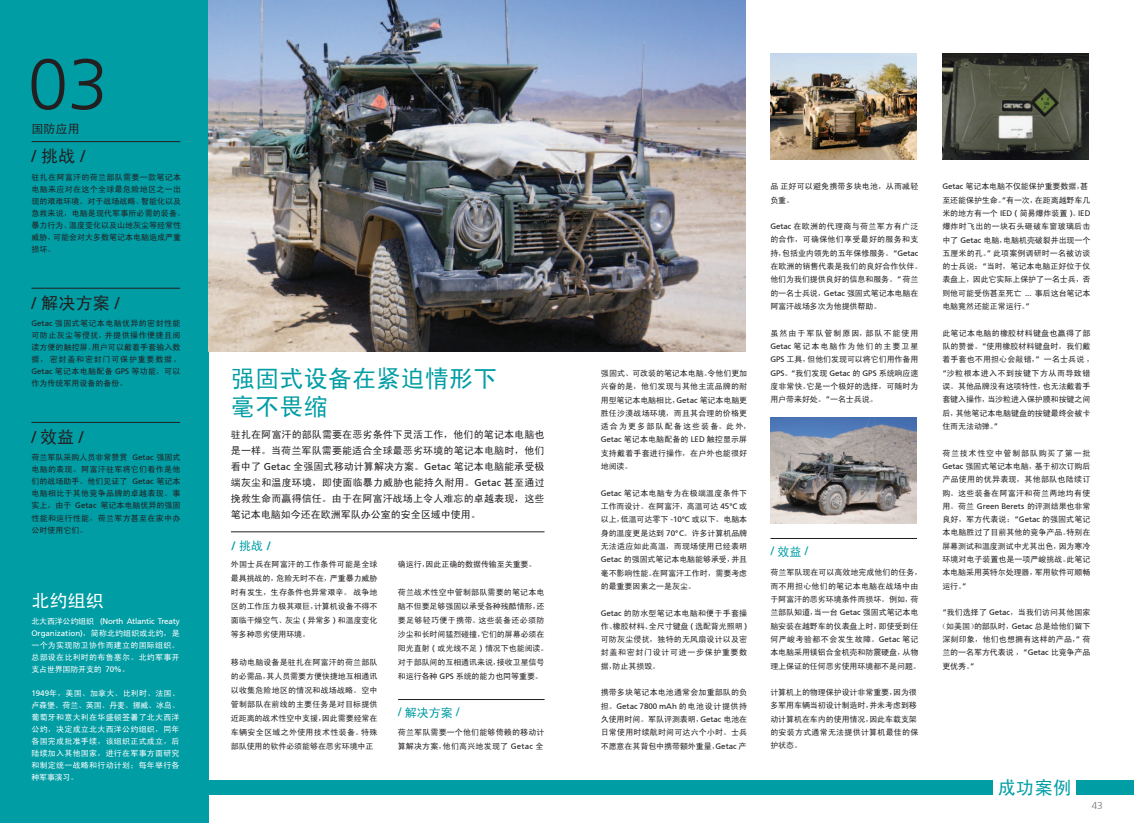
<style>
.page{position:relative;width:1134px;height:823px;background:#fff}
.page>*{position:absolute;margin:0;border:0;box-sizing:border-box;transform-origin:0 0}
.t1{font:300 72px "Frutiger 45";color:#231f20}
.t2{font:24px/28px "Sim Hei";letter-spacing:.01em;color:#009da5}
.t3{font:18px "Sim Hei";color:#009da5}
.t4{font:18px "Sim Hei";color:#fff}
.t5{font:17px "Frutiger 55 Roman";color:#231f20}
.t6{font:17px "Sim Hei";color:#231f20}
.t7{font:12px "Sim Hei";color:#009da5}
.t8{font:700 12px "Frutiger";color:#009da5}
.t9{font:12px "Frutiger";color:#009da5}
.t10{font:12px "Sim Hei";color:#231f20}
.t11{font:10px/16px "Sim Hei";color:#231f20;text-align:justify}
.t12{font:300 10px "Frutiger 45";color:#6c6d70}
.t13{font:8px/13.3px "Sim Hei";color:#231f20;text-align:justify}
.t14{font:8px/13.3px "Sim Hei";letter-spacing:.02em;color:#231f20}
.t15{font:8px/12px "Sim Hei";letter-spacing:.03em;color:#fff;text-align:justify}
.t16{font:8px/12px "Frutiger 55 Roman";letter-spacing:-.025em;color:#fff}
.t17{font:8px "Frutiger 55 Roman";letter-spacing:-.01em;color:#231f20}
.s1{font-family:"Sim Hei"}
.s2{font-family:"Frutiger 55 Roman"}
.s3{font-family:"Frutiger"}
.s4{font-family:"Sim Hei";font-weight:400}
</style>
<div class="page">
<div style="left:0;top:0;width:208px;height:822px;background:#009da5"></div>
<div style="left:0;top:780px;width:992px;height:14px;background:#009da5"></div>
<div style="left:1076px;top:780px;width:58px;height:14px;background:#009da5"></div>
<img style="left:208px;top:0;width:538px;height:351px">
<hr style="left:398px;top:698px;width:147px;height:1px;background:#231f20">
<hr style="left:231px;top:531px;width:313px;height:1px;background:#231f20">
<img style="left:943px;top:53px;width:145px;height:106px">
<img style="left:771px;top:53px;width:145px;height:106px">
<img style="left:771px;top:417px;width:145px;height:106px">
<hr style="left:770px;top:538px;width:147px;height:1px;background:#231f20">
<hr style="left:32px;top:141px;width:148px;height:1px;background:#231f20">
<hr style="left:31px;top:288px;width:149px;height:1px;background:#231f20">
<hr style="left:31px;top:422px;width:149px;height:1px;background:#231f20">
<h1 class="t1" style="left:28px;top:44px;width:82px">03</h1>
<h3 class="t10" style="left:31px;top:123px;width:50px">国防应用</h3>
<h3 class="t5" style="left:32px;top:146px;width:55px">/ <span class="s1">挑战</span> /</h3>
<p class="t13" style="left:31px;top:171px;width:155px;line-height:12px;text-align:left">驻扎在阿富汗的荷兰部队需要一款笔记本电脑来应对在这个全球最危险地区之一出现的艰难环境。对于战场战略、智能化以及急救来说，电脑是现代军事所必需的装备。暴力行为、温度变化以及山地灰尘等经常性威胁，可能会对大多数笔记本电脑造成严重损坏。</p>
<h3 class="t6" style="left:32px;top:294px;width:90px"><span class="s2">/</span> 解决方案 <span class="s2">/</span></h3>
<p class="t13" style="left:31px;top:317px;width:151px;line-height:12px"><span class="s2">Getac</span> 强固式笔记本电脑优异的密封性能可防止灰尘等侵扰，并提供操作便捷且阅读方便的触控屏。用户可以戴着手套输入数据， 密封盖和密封门可保护重要数据。<span class="s2">Getac</span> 笔记本电脑配备 <span class="s2">GPS</span> 等功能，可以作为传统军用设备的备份。</p>
<h3 class="t5" style="left:32px;top:427px;width:53px">/ <span class="s1">效益</span> /</h3>
<p class="t13" style="left:31px;top:451px;width:151px;line-height:12px">荷兰军队采购人员非常赞赏 <span class="s2">Getac</span> 强固式电脑的表现。阿富汗驻军将它们看作是他们的战场助手。他们见证了 <span class="s2">Getac</span> 笔记本电脑相比于其他竞争品牌的卓越表现。事实上，由于 <span class="s2">Getac</span> 笔记本电脑优异的强固性能和运行性能，荷兰军方甚至在家中办公时使用它们。</p>
<h3 class="t4" style="left:31px;top:591px;width:74px">北约组织</h3>
<p class="t16" style="left:31px;top:614px;width:150px"><span class="s1">北大西洋公约组织</span> (North Atlantic Treaty<br>Organization)<span class="s1">，简称北约组织或北约，是</span></p>
<p class="t15" style="left:31px;top:638px;width:150px">一个为实现防卫协作而建立的国际组织。总部设在比利时的布鲁塞尔。北约军事开支占世界国防开支的 <span class="s2">70%</span>。</p>
<p class="t15" style="left:31px;top:686px;width:150px"><span class="s2">1949</span>年，美国、加拿大、比利时、法国、卢森堡、荷兰、英国、丹麦、挪威、冰岛、葡萄牙和意大利在华盛顿签署了北大西洋公约，决定成立北大西洋公约组织，同年各国完成批准手续，该组织正式成立，后陆续加入其他国家，进行在军事方面研究和制定统一战略和行动计划；每年举行各种军事演习。</p>
<p class="t14" style="left:770px;top:179px;width:150px">品正好可以避免携带多块电池，从而减轻负重。</p>
<p class="t13" style="left:770px;top:219px;width:154px;text-align:left"><span class="s2">Getac</span> 在欧洲的代理商与荷兰军方有广泛的合作，可确保他们享受最好的服务和支持，包括业内领先的五年保修服务。<span class="s2">“Getac</span>在欧洲的销售代表是我们的良好合作伙伴。他们为我们提供良好的信息和服务。<span class="s2">”</span>荷兰的一名士兵说，<span class="s2">Getac</span> 强固式笔记本电脑在阿富汗战场多次为他提供帮助。</p>
<p class="t13" style="left:770px;top:326px;width:150px">虽然由于军队管制原因，部队不能使用<span class="s2">Getac</span> 笔记本电脑作为他们的主要卫星<span class="s2">GPS</span> 工具，但他们发现可以将它们用作备用</p>
<p class="t17" style="left:770px;top:368px;width:150px">GPS<span class="s1">。</span>“<span class="s1">我们发现</span> Getac <span class="s1">的</span> GPS <span class="s1">系统响应速</span></p>
<p class="t13" style="left:770px;top:379px;width:150px">度非常快。它是一个极好的选择，可随时为用户带来好处。<span class="s2">”</span>一名士兵说。</p>
<h2 class="t2" style="left:231px;top:364px;width:268px">强固式设备在紧迫情形下毫不畏缩</h2>
<p class="t14" style="left:601px;top:366px;width:152px">强固式、可改装的笔记本电脑。令他们更加兴奋的是，他们发现与其他主流品牌的耐用型笔记本电脑相比，<span class="s2">Getac</span> 笔记本电脑更胜任沙漠战场环境，而且其合理的价格更适合为更多部队配备这些装备。此外，<br><span class="s2">Getac</span> 笔记本电脑配备的 <span class="s2">LED</span> 触控显示屏支持戴着手套进行操作，在户外也能很好地阅读。</p>
<p class="t13" style="left:601px;top:486px;width:148px"><span class="s2">Getac</span> 笔记本电脑专为在极端温度条件下工作而设计。在阿富汗，高温可达 <span class="s2">45°C</span> 或以上，低温可达零下 <span class="s2">-10°C</span> 或以下。电脑本身的温度更是达到 <span class="s2">70°C</span>。许多计算机品牌无法适应如此高温，而现场使用已经表明<span class="s2">Getac</span> 的强固式笔记本电脑能够承受，并且毫不影响性能。在阿富汗工作时，需要考虑的最重要因素之一是灰尘。</p>
<p class="t13" style="left:601px;top:605px;width:148px"><span class="s2">Getac</span> 的防水型笔记本电脑和便于手套操作、橡胶材料、全尺寸键盘 <span class="s3">(</span> 选配背光照明 <span class="s3">)</span>可防灰尘侵扰，独特的无风扇设计以及密封盖和密封门设计可进一步保护重要数据，防止其损毁。</p>
<p class="t14" style="left:601px;top:685px;width:148px">携带多块笔记本电池通常会加重部队的负</p>
<p class="t17" style="left:601px;top:700px;width:148px"><span class="s1">担。</span>Getac 7800 mAh <span class="s1">的电池设计提供持</span></p>
<p class="t13" style="left:601px;top:712px;width:148px">久使用时间。军队评测表明，<span class="s2">Getac</span> 电池在日常使用时续航时间可达六个小时。士兵不愿意在其背包中携带额外重量，<span class="s2">Getac</span> 产</p>
<p class="t11" style="left:231px;top:426px;width:315px">驻扎在阿富汗的部队需要在恶劣条件下灵活工作，他们的笔记本电脑也是一样。当荷兰军队需要能适合全球最恶劣环境的笔记本电脑时，他们看中了 <span class="s2">Getac</span> 全强固式移动计算解决方案。<span class="s2">Getac</span> 笔记本电脑能承受极端灰尘和温度环境，即使面临暴力威胁也能持久耐用。<span class="s2">Getac</span> 甚至通过挽救生命而赢得信任。由于在阿富汗战场上令人难忘的卓越表现，这些笔记本电脑如今还在欧洲军队办公室的安全区域中使用。</p>
<h3 class="t8" style="left:231px;top:538px;width:42px">/ <span class="s4">挑战</span> /</h3>
<h3 class="t9" style="left:771px;top:544px;width:39px">/ <span class="s1">效益</span> /</h3>
<p class="t13" style="left:231px;top:557px;width:148px;line-height:14px">外国士兵在阿富汗的工作条件可能是全球最具挑战的，危险无时不在，严重暴力威胁时有发生，生存条件也异常艰辛。 战争地区的工作压力极其艰巨，计算机设备不得不面临干燥空气、灰尘 <span class="s3">(</span> 异常多 <span class="s3">)</span> 和温度变化等多种恶劣使用环境。</p>
<p class="t13" style="left:231px;top:655px;width:148px;line-height:14px">移动电脑设备是驻扎在阿富汗的荷兰部队的必需品，其人员需要方便快捷地互相通讯以收集危险地区的情况和战场战略。空中管制部队在前线的主要任务是对目标提供近距离的战术性空中支援，因此需要经常在车辆安全区域之外使用技术性装备。特殊部队使用的软件必须能够在恶劣环境中正</p>
<p class="t13" style="left:398px;top:557px;width:140px">确运行，因此正确的数据传输至关重要。</p>
<p class="t13" style="left:398px;top:585px;width:152px;line-height:14px;text-align:left">荷兰战术性空中管制部队需要的笔记本电脑不但要足够强固以承受各种残酷情形，还要足够轻巧便于携带。这些装备还必须防沙尘和长时间猛烈碰撞，它们的屏幕必须在阳光直射 <span class="s3">(</span> 或光线不足 <span class="s3">)</span> 情况下也能阅读。对于部队间的互相通讯来说，接收卫星信号和运行各种 <span class="s2">GPS</span> 系统的能力也同等重要。</p>
<p class="t13" style="left:770px;top:565px;width:154px;text-align:left">荷兰军队现在可以高效地完成他们的任务，而不用担心他们的笔记本电脑在战场中由于阿富汗的恶劣环境条件而损坏。例如，荷兰部队知道，当一台 <span class="s2">Getac</span> 强固式笔记本电脑安装在越野车的仪表盘上时，即使受到任何严峻考验都不会发生故障。<span class="s2">Getac</span> 笔记本电脑采用镁铝合金机壳和防震硬盘，从物理上保证的任何恶劣使用环境都不是问题。</p>
<p class="t13" style="left:770px;top:685px;width:150px;text-align:left">计算机上的物理保护设计非常重要，因为很多军用车辆当初设计制造时，并未考虑到移动计算机在车内的使用情况，因此车载支架的安装方式通常无法提供计算机最佳的保护状态。</p>
<h3 class="t7" style="left:398px;top:705px;width:63px"><span class="s3">/</span> 解决方案 <span class="s3">/</span></h3>
<p class="t14" style="left:398px;top:725px;width:148px;line-height:14px">荷兰军队需要一个他们能够倚赖的移动计算解决方案，他们高兴地发现了 <span class="s2">Getac</span> 全</p>
<p class="t13" style="left:942px;top:180px;width:150px;text-align:left"><span class="s2">Getac</span> 笔记本电脑不仅能保护重要数据，甚至还能保护生命。<span class="s2">“</span>有一次，在距离越野车几米的地方有一个 <span class="s2">IED</span> <span class="s3">(</span> 简易爆炸装置 <span class="s3">)</span>。<span class="s2">IED</span>爆炸时飞出的一块石头砸破车窗玻璃后击中了 <span class="s2">Getac</span> 电脑，电脑机壳破裂并出现一个五厘米的孔。<span class="s2">”</span> 此项案例调研时一名被访谈的士兵说：<span class="s2">“</span>当时，笔记本电脑正好位于仪表盘上，因此它实际上保护了一名士兵，否则他可能受伤甚至死亡 <span class="s2">...</span> 事后这台笔记本电脑竟然还能正常运行。<span class="s2">”</span></p>
<p class="t13" style="left:942px;top:326px;width:154px;text-align:left">此笔记本电脑的橡胶材料键盘也赢得了部队的赞誉。<span class="s2">“</span>使用橡胶材料键盘时，我们戴着手套也不用担心会敲错，<span class="s2">”</span> 一名士兵说，<span class="s2">“</span>沙粒根本进入不到按键下方从而导致错误。其他品牌没有这项特性，也无法戴着手套键入操作，当沙粒进入保护膜和按键之间后，其他笔记本电脑键盘的按键最终会被卡住而无法动弹。<span class="s2">”</span></p>
<p class="t13" style="left:942px;top:446px;width:150px">荷兰技术性空中管制部队购买了第一批<span class="s2">Getac</span> 强固式笔记本电脑，基于初次订购后产品使用的优异表现，其他部队也陆续订购。这些装备在阿富汗和荷兰两地均有使用。荷兰 <span class="s2">Green Berets</span> 的评测结果也非常良好，军方代表说：<span class="s2">“Getac</span> 的强固式笔记本电脑胜过了目前其他的竞争产品。特别在屏幕测试和温度测试中尤其出色，因为寒冷环境对电子装置也是一项严峻挑战。此笔记本电脑采用英特尔处理器，军用软件可顺畅运行。<span class="s2">”</span></p>
<p class="t13" style="left:942px;top:605px;width:150px"><span class="s2">“</span>我们选择了 <span class="s2">Getac</span>，当我们访问其他国家</p>
<p class="t13" style="left:938px;top:618px;width:154px">（如美国）的部队时，<span class="s2">Getac</span> 总是给他们留下</p>
<p class="t14" style="left:942px;top:632px;width:150px">深刻印象，他们也想拥有这样的产品，<span class="s2">”</span> 荷</p>
<p class="t13" style="left:942px;top:645px;width:150px">兰的一名军方代表说，<span class="s2">“Getac</span> 比竞争产品</p>
<p class="t13" style="left:942px;top:658px;width:34px">更优秀。<span class="s2">”</span></p>
<h3 class="t3" style="left:998px;top:777px;width:75px">成功案例</h3>
<p class="t12" style="left:1092px;top:799px;width:13px">43</p>
</div>
